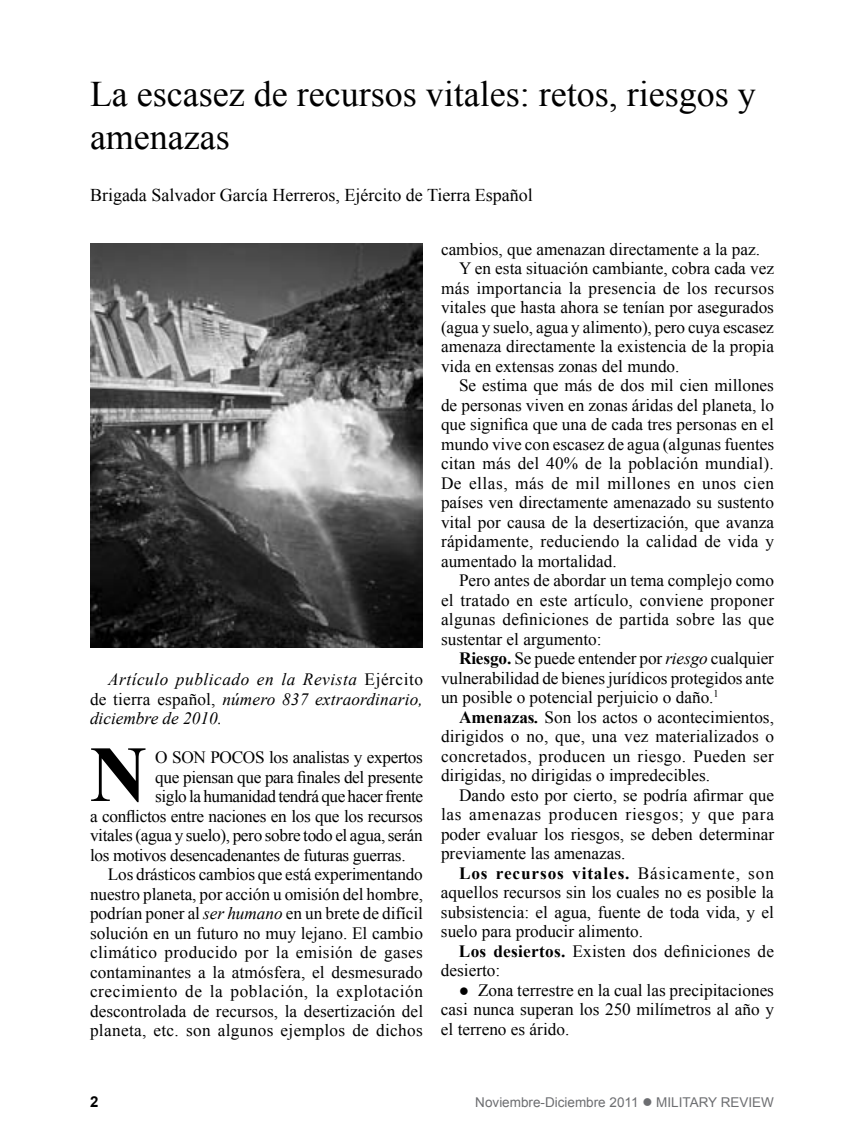
<style>
.page{position:relative;width:864px;height:1134px;background:#fff}
.page>*{position:absolute;margin:0;border:0;box-sizing:border-box;transform-origin:0 0}
.t1{font:700 79.5px "Times New Roman";color:#000}
.t2{font:36px/43.2px "Times New Roman";color:#000}
.t3{font:18px "Times New Roman";color:#000}
.t4{font:17.25px/19.5px "Times New Roman";color:#000;text-align:justify}
.t5{font:17.25px "Times New Roman";letter-spacing:-.02em;color:#000}
.t6{font:17.25px "Times New Roman";letter-spacing:.02em;color:#000}
.t7{font:italic 17.25px/19.5px "Times New Roman";letter-spacing:.01em;color:#000;text-align:justify}
.t8{font:17.25px "Times New Roman";letter-spacing:.035em;color:#000}
.t9{font:17.25px "Times New Roman";letter-spacing:-.03em;color:#000}
.t10{font:17.25px "Times New Roman";letter-spacing:.04em;color:#000}
.t11{font:17.25px "Times New Roman";letter-spacing:.03em;color:#000}
.t12{font:700 17.25px "Times New Roman";letter-spacing:.05em;color:#000}
.t13{font:700 15px "Arial";color:#000}
.t14{font:13.5px "Arial";color:#6d6e71}
.s1{font-style:normal}
.s2{font-style:italic}
.s3{font-weight:700}
.s4{font-weight:700;font-style:italic}
.s5{font-weight:400}
</style>
<div class="page">
<img style="left:90px;top:243px;width:333px;height:405px">
<h2 class="t2" style="left:90px;top:72px;width:667px">La escasez de recursos vitales: retos, riesgos y amenazas</h2>
<p class="t3" style="left:90px;top:183px;width:444px">Brigada Salvador García Herreros, Ejército de Tierra Español</p>
<p class="t7" style="left:90px;top:670px;width:335px;text-indent:18px">Artículo publicado en la Revista <span class="s1">Ejército de tierra español,</span> número 837 extraordinario, diciembre de 2010.</p>
<h1 class="t1" style="left:90px;top:719px;width:59px">N</h1>
<p class="t5" style="left:155px;top:746px;width:269px">o s on pocos los analistas y expertos</p>
<p class="t5" style="left:155px;top:766px;width:269px">que piensan que para finales del presente</p>
<p class="t9" style="left:155px;top:785px;width:269px">siglo la humanidad tendrá que hacer frente</p>
<p class="t5" style="left:90px;top:805px;width:335px">a conflictos entre naciones en los que los recursos</p>
<p class="t5" style="left:90px;top:824px;width:334px">vitales (agua y suelo), pero sobre todo el agua, serán</p>
<p class="t5" style="left:90px;top:844px;width:317px">los motivos desencadenantes de futuras guerras.</p>
<p class="t4" style="left:108px;top:865px;width:316px">Los drásticos cambios que está experimentando</p>
<p class="t4" style="left:90px;top:884px;width:334px">nuestro planeta, por acción u omisión del hombre,</p>
<p class="t4" style="left:90px;top:904px;width:335px">podrían poner al <span class="s2">ser humano</span> en un brete de difícil</p>
<p class="t4" style="left:90px;top:923px;width:335px">solución en un futuro no muy lejano. El cambio</p>
<p class="t6" style="left:90px;top:941px;width:334px">climático producido por la emisión de gases</p>
<p class="t4" style="left:90px;top:962px;width:334px">contaminantes a la atmósfera, el desmesurado</p>
<p class="t8" style="left:90px;top:980px;width:335px">crecimiento de la población, la explotación</p>
<p class="t4" style="left:90px;top:1001px;width:335px">descontrolada de recursos, la desertización del</p>
<p class="t6" style="left:90px;top:1019px;width:334px">planeta, etc. son algunos ejemplos de dichos</p>
<p class="t4" style="left:441px;top:239px;width:321px">cambios, que amenazan directamente a la paz.</p>
<p class="t4" style="left:459px;top:259px;width:317px">Y en esta situación cambiante, cobra cada vez</p>
<p class="t4" style="left:441px;top:278px;width:335px">más importancia la presencia de los recursos</p>
<p class="t4" style="left:441px;top:298px;width:334px">vitales que hasta ahora se tenían por asegurados</p>
<p class="t4" style="left:441px;top:317px;width:334px">(agua y suelo, agua y alimento), pero cuya escasez</p>
<p class="t4" style="left:441px;top:337px;width:335px">amenaza directamente la existencia de la propia</p>
<p class="t4" style="left:441px;top:356px;width:240px">vida en extensas zonas del mundo.</p>
<p class="t4" style="left:459px;top:376px;width:317px">Se estima que más de dos mil cien millones</p>
<p class="t4" style="left:441px;top:395px;width:335px">de personas viven en zonas áridas del planeta, lo</p>
<p class="t4" style="left:441px;top:415px;width:334px">que significa que una de cada tres personas en el</p>
<p class="t4" style="left:441px;top:434px;width:335px">mundo vive con escasez de agua (algunas fuentes</p>
<p class="t4" style="left:441px;top:453px;width:334px">citan más del 40% de la población mundial).</p>
<p class="t11" style="left:441px;top:471px;width:335px">De ellas, más de mil millones en unos cien</p>
<p class="t4" style="left:441px;top:492px;width:335px">países ven directamente amenazado su sustento</p>
<p class="t4" style="left:441px;top:512px;width:335px">vital por causa de la desertización, que avanza</p>
<p class="t4" style="left:441px;top:531px;width:335px">rápidamente, reduciendo la calidad de vida y</p>
<p class="t4" style="left:441px;top:551px;width:177px">aumentado la mortalidad.</p>
<p class="t4" style="left:459px;top:570px;width:317px">Pero antes de abordar un tema complejo como</p>
<p class="t4" style="left:441px;top:590px;width:335px">el tratado en este artículo, conviene proponer</p>
<p class="t4" style="left:441px;top:609px;width:335px">algunas definiciones de partida sobre las que</p>
<p class="t4" style="left:441px;top:629px;width:162px">sustentar el argumento:</p>
<p class="t4" style="left:459px;top:648px;width:317px"><span class="s3">Riesgo.</span> Se puede entender por <span class="s2">riesgo</span> cualquier</p>
<p class="t4" style="left:441px;top:668px;width:335px">vulnerabilidad de bienes jurídicos protegidos ante</p>
<p class="t4" style="left:441px;top:687px;width:279px">un posible o potencial perjuicio o daño.<sup>1</sup></p>
<p class="t4" style="left:459px;top:707px;width:317px"><span class="s3">Amenazas</span><span class="s4">.</span> Son los actos o acontecimientos,</p>
<p class="t4" style="left:441px;top:727px;width:335px">dirigidos o no, que, una vez materializados o</p>
<p class="t6" style="left:441px;top:745px;width:335px">concretados, producen un riesgo. Pueden ser</p>
<p class="t4" style="left:441px;top:766px;width:271px">dirigidas, no dirigidas o impredecibles.</p>
<p class="t4" style="left:459px;top:785px;width:317px">Dando esto por cierto, se podría afirmar que</p>
<p class="t10" style="left:441px;top:803px;width:335px">las amenazas producen riesgos; y que para</p>
<p class="t4" style="left:441px;top:824px;width:335px">poder evaluar los riesgos, se deben determinar</p>
<p class="t4" style="left:441px;top:844px;width:186px">previamente las amenazas.</p>
<p class="t12" style="left:459px;top:861px;width:316px">Los recursos vitales. <span class="s5">Básicamente, son</span></p>
<p class="t4" style="left:441px;top:883px;width:334px">aquellos recursos sin los cuales no es posible la</p>
<p class="t4" style="left:441px;top:902px;width:335px">subsistencia: el agua, fuente de toda vida, y el</p>
<p class="t4" style="left:441px;top:922px;width:204px">suelo para producir alimento.</p>
<p class="t4" style="left:459px;top:941px;width:317px"><span class="s3">Los desiertos.</span> Existen dos definiciones de</p>
<p class="t4" style="left:441px;top:961px;width:61px">desierto:</p>
<p class="t4" style="left:441px;top:980px;width:335px;text-indent:18px">● Zona terrestre en la cual las precipitaciones casi nunca superan los 250 milímetros al año y el terreno es árido.</p>
<p class="t13" style="left:90px;top:1092px;width:10px">2</p>
<p class="t14" style="left:475px;top:1093px;width:300px">Noviembre-Diciembre 2011 ● MILITARY REVIEW</p>
</div>
